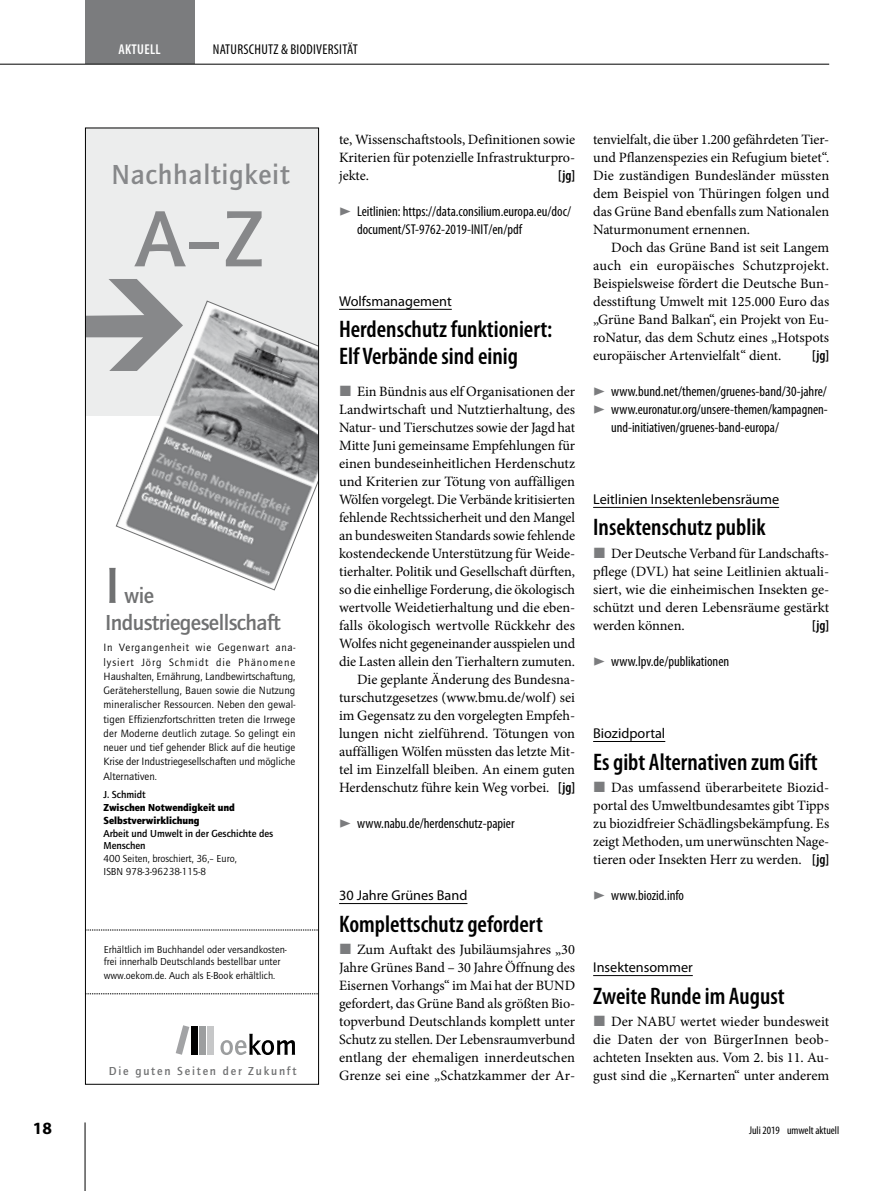
<style>
.page{position:relative;width:893px;height:1191px;background:#fff}
.page>*{position:absolute;margin:0;border:0;box-sizing:border-box;transform-origin:0 0}
.t1{font:700 82.5px "Quay Itc T";color:#87888a}
.t2{font:700 28.5px "Quay Itc T";letter-spacing:.025em;color:#87888a}
.t3{font:600 condensed 24px/27px "Myriad Pro";color:#000}
.t4{font:700 22.5px/27px "Quay Itc T";letter-spacing:-.025em;color:#707172}
.t5{font:700 17.25px "Myriad Pro";color:#000}
.t6{font:14.25px/18px "Minion Pro";letter-spacing:-.005em;color:#000;text-align:justify}
.t7{font:condensed 14.25px/18px "Myriad Pro";color:#000}
.t8{font:14.25px "Myriad Pro";color:#000}
.t9{font:condensed 14.25px "Myriad Pro";letter-spacing:.02em;color:#000}
.t10{font:600 condensed 14.25px "Myriad Pro";color:#000}
.t11{font:600 condensed 14.25px "Myriad Pro";letter-spacing:.02em;color:#fff}
.t12{font:700 12px "Quay Itc T";letter-spacing:.15em;color:#707172}
.t13{font:condensed 11.25px "Myriad Pro";color:#000}
.t14{font:10.95px/14.2px "Quay Itc T";letter-spacing:-.005em;color:#000;text-align:justify}
.t15{font:10.5px/12px "Quay Itc T";color:#000}
.t16{font:700 10.5px/12.8px "Quay Itc T";letter-spacing:-.005em;color:#000}
.t17{font:10.5px/12.8px "Quay Itc T Blac";letter-spacing:-.005em;color:#000}
.s1{font-size:52.5px}
.s2{font-family:"Myriad Pro";font-weight:600;font-stretch:condensed}
</style>
<div class="page">
<hr style="left:85px;top:1122px;width:1px;height:69px;background:#000">
<div style="left:85px;top:0;width:109px;height:64px;background:#7b7c7e"></div>
<hr style="left:0;top:64px;width:829px;height:1px;background:#000">
<hr style="left:339px;top:309px;width:113px;height:1px;background:#000">
<hr style="left:339px;top:903px;width:128px;height:1px;background:#000">
<hr style="left:593px;top:507px;width:186px;height:1px;background:#000">
<hr style="left:593px;top:741px;width:72px;height:1px;background:#000">
<hr style="left:593px;top:975px;width:100px;height:1px;background:#000">
<div style="left:85px;top:128px;width:234px;height:288px;background:#eceded"></div>
<svg style="left:87px;top:279px;width:71px;height:92px"></svg>
<div style="left:207px;top:1026px;width:7px;height:28px;background:#c6c7c8"></div>
<div style="left:199px;top:1026px;width:7px;height:28px;background:#9c9e9f"></div>
<div style="left:191px;top:1026px;width:6px;height:28px;background:#000"></div>
<svg style="left:176px;top:1025px;width:13px;height:29px"></svg>
<svg style="left:220px;top:1033px;width:75px;height:22px"></svg>
<svg style="left:87px;top:993px;width:230px;height:1px"></svg>
<svg style="left:87px;top:929px;width:230px;height:1px"></svg>
<svg style="left:116px;top:300px;width:201px;height:290px"></svg>
<div style="left:85px;top:128px;width:234px;height:956px;border:1px solid #000"></div>
<p class="t11" style="left:118px;top:40px;width:44px">AKTUELL</p>
<p class="t9" style="left:213px;top:41px;width:147px">NATURSCHUTZ &amp; BIODIVERSITÄT</p>
<h2 class="t2" style="left:111px;top:158px;width:180px">Nachhaltigkeit</h2>
<h1 class="t1" style="left:135px;top:192px;width:130px">A–Z</h1>
<h3 class="t4" style="left:105px;top:582px;width:177px"><span class="s1">I</span> wie<br>Industriegesellschaft</h3>
<p class="t14" style="left:104px;top:640px;width:193px">In Vergangenheit wie Gegenwart ana&shy;lysiert Jörg Schmidt die Phänomene Haushalten, Ernährung, Landbewirtschaftung, Geräteherstellung, Bauen sowie die Nutzung mineralischer Ressourcen. Neben den gewal&shy;tigen Effizienzfortschritten treten die Irrwege der Moderne deutlich zutage. So gelingt ein neuer und tief gehender Blick auf die heutige Krise der Industriegesellschaften und mögliche Alternativen.</p>
<p class="t16" style="left:104px;top:788px;width:44px">J. Schmidt</p>
<p class="t17" style="left:104px;top:801px;width:133px">Zwischen Notwendigkeit und<br>Selbstverwirklichung</p>
<p class="t16" style="left:104px;top:826px;width:171px">Arbeit und Umwelt in der Geschichte des<br>Menschen</p>
<p class="t15" style="left:104px;top:852px;width:135px;line-height:12.8px">400 Seiten, broschiert, 36,– Euro,<br>ISBN 978-3-96238-115-8</p>
<p class="t15" style="left:104px;top:943px;width:185px">Erhältlich im Buchhandel oder versandkosten&shy;frei innerhalb Deutschlands bestellbar unter</p>
<p class="t15" style="left:104px;top:969px;width:173px">www.oekom.de. Auch als E-Book erhältlich.</p>
<p class="t12" style="left:109px;top:1064px;width:189px">Die guten Seiten der Zukunft</p>
<p class="t6" style="left:339px;top:131px;width:238px">te, Wissenschaftstools, Definitionen sowie Kriterien für potenzielle Infrastrukturpro&shy;jekte.</p>
<p class="t10" style="left:558px;top:166px;width:18px">[jg]</p>
<p class="t7" style="left:357px;top:202px;width:215px">Leitlinien: https://data.consilium.europa.eu/doc/ document/ST-9762-2019-INIT/en/pdf</p>
<p class="t8" style="left:339px;top:292px;width:114px">Wolfsmanagement</p>
<h3 class="t3" style="left:339px;top:315px;width:215px">Herdenschutz funktioniert:<br>Elf Verbände sind einig</h3>
<p class="t6" style="left:339px;top:383px;width:238px;text-align:right">Ein Bündnis aus elf Organisationen der Landwirtschaft und Nutztierhaltung, des Natur- und Tierschutzes sowie der Jagd hat Mitte Juni gemeinsame Empfehlungen für einen bundeseinheitlichen Herdenschutz und Kriterien zur Tötung von auffälligen Wölfen vorgelegt. Die Verbände kritisierten fehlende Rechtssicherheit und den Mangel an bundesweiten Standards sowie fehlende kostendeckende Unterstützung für Weide&shy;tierhalter. Politik und Gesellschaft dürften, so die einhellige Forderung, die ökologisch wertvolle Weidetierhaltung und die eben&shy;falls ökologisch wertvolle Rückkehr des Wolfes nicht gegeneinander ausspielen und die Lasten allein den Tierhaltern zumuten.<br>Die geplante Änderung des Bundesna&shy;turschutzgesetzes (www.bmu.de/wolf) sei im Gegensatz zu den vorgelegten Empfeh&shy;lungen nicht zielführend. Tötungen von auffälligen Wölfen müssten das letzte Mit&shy;tel im Einzelfall bleiben. An einem guten Herdenschutz führe kein Weg vorbei. <span class="s2">[jg]</span></p>
<p class="t7" style="left:357px;top:814px;width:159px">www.nabu.de/herdenschutz-papier</p>
<p class="t8" style="left:339px;top:886px;width:130px">30 Jahre Grünes Band</p>
<h3 class="t3" style="left:339px;top:909px;width:205px">Komplettschutz gefordert</h3>
<p class="t6" style="left:339px;top:941px;width:238px;text-indent:18px">Zum Auftakt des Jubiläumsjahres „30<br>Jahre Grünes Band – 30 Jahre Öffnung des Eisernen Vorhangs“ im Mai hat der BUND gefordert, das Grüne Band als größten Bio&shy;topverbund Deutschlands komplett unter Schutz zu stellen. Der Lebensraumverbund entlang der ehemaligen innerdeutschen Grenze sei eine „Schatzkammer der Ar-</p>
<p class="t6" style="left:593px;top:131px;width:238px">tenvielfalt, die über 1.200 gefährdeten Tier&shy;und Pflanzenspezies ein Refugium bietet“.<br>Die zuständigen Bundesländer müssten dem Beispiel von Thüringen folgen und das Grüne Band ebenfalls zum Nationalen Naturmonument ernennen.</p>
<p class="t6" style="left:593px;top:239px;width:238px;text-indent:18px">Doch das Grüne Band ist seit Langem auch ein europäisches Schutzprojekt.<br>Beispielsweise fördert die Deutsche Bun&shy;desstiftung Umwelt mit 125.000 Euro das „Grüne Band Balkan“, ein Projekt von Eu&shy;roNatur, das dem Schutz eines „Hotspots europäischer Artenvielfalt“ dient.</p>
<p class="t10" style="left:812px;top:346px;width:18px">[jg]</p>
<p class="t7" style="left:611px;top:382px;width:218px;text-align:justify">www.bund.net/themen/gruenes-band/30-jahre/ www.euronatur.org/unsere-themen/kampagnen&shy;und-initiativen/gruenes-band-europa/</p>
<p class="t8" style="left:593px;top:490px;width:187px">Leitlinien Insektenlebensräume</p>
<h3 class="t3" style="left:593px;top:513px;width:174px">Insektenschutz publik</h3>
<p class="t6" style="left:593px;top:545px;width:238px;text-indent:18px">Der Deutsche Verband für Landschafts&shy;pflege (DVL) hat seine Leitlinien aktuali&shy;siert, wie die einheimischen Insekten ge&shy;schützt und deren Lebensräume gestärkt werden können.</p>
<p class="t10" style="left:812px;top:616px;width:18px">[jg]</p>
<p class="t7" style="left:611px;top:652px;width:120px">www.lpv.de/publikationen</p>
<p class="t8" style="left:593px;top:724px;width:74px">Biozidportal</p>
<h3 class="t3" style="left:593px;top:747px;width:226px">Es gibt Alternativen zum Gift</h3>
<p class="t6" style="left:593px;top:779px;width:238px;text-indent:18px">Das umfassend überarbeitete Biozid&shy;portal des Umweltbundesamtes gibt Tipps zu biozidfreier Schädlingsbekämpfung. Es zeigt Methoden, um unerwünschten Nage&shy;tieren oder Insekten Herr zu werden. <span class="s2">[jg]</span></p>
<p class="t7" style="left:611px;top:886px;width:74px">www.biozid.info</p>
<p class="t8" style="left:593px;top:958px;width:101px">Insektensommer</p>
<h3 class="t3" style="left:593px;top:981px;width:193px">Zweite Runde im August</h3>
<p class="t6" style="left:593px;top:1013px;width:238px;text-indent:18px">Der NABU wertet wieder bundesweit die Daten der von BürgerInnen beob&shy;achteten Insekten aus. Vom 2. bis 11. Au&shy;gust sind die „Kernarten“ unter anderem</p>
<p class="t5" style="left:33px;top:1117px;width:21px">18</p>
<p class="t13" style="left:749px;top:1123px;width:92px">Juli 2019 umwelt aktuell</p>
</div>
